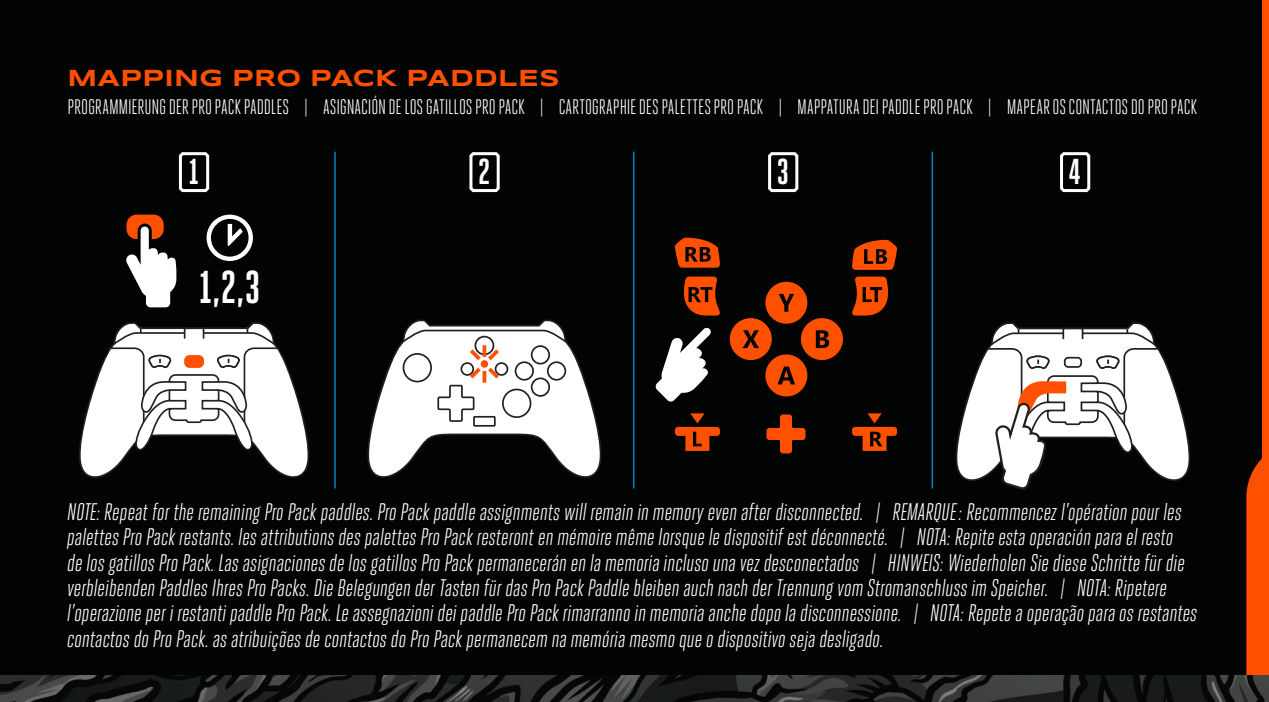
<style>
.page{position:relative;width:1269px;height:702px;background:#020303}
.page>*{position:absolute;margin:0;border:0;box-sizing:border-box;transform-origin:0 0}
.t1{font:700 45.9px "Heroic Condensed";color:#fff}
.t2{font:700 36px "Heroic Condensed";color:#fff}
.t3{font:italic 24px/25.5px "Heroic Condensed";color:#fff}
.t4{font:700 24px "Syncopate";letter-spacing:.015em;color:#ff5000}
.t5{font:21px "Heroic Condensed";letter-spacing:-.005em;color:#fff}
</style>
<div class="page">
<svg style="left:469px;top:152px;width:31px;height:41px"></svg>
<svg style="left:768px;top:152px;width:31px;height:41px"></svg>
<svg style="left:1060px;top:152px;width:31px;height:41px"></svg>
<svg style="left:178px;top:152px;width:32px;height:41px"></svg>
<hr style="left:334px;top:152px;width:2px;height:337px;background:#0084c2">
<hr style="left:633px;top:152px;width:1px;height:337px;background:#0084c2">
<hr style="left:932px;top:152px;width:1px;height:337px;background:#0084c2">
<svg style="left:126px;top:215px;width:50px;height:92px"></svg>
<svg style="left:207px;top:215px;width:46px;height:46px"></svg>
<svg style="left:767px;top:414px;width:39px;height:39px"></svg>
<svg style="left:852px;top:240px;width:45px;height:30px"></svg>
<svg style="left:675px;top:413px;width:45px;height:38px"></svg>
<svg style="left:852px;top:277px;width:36px;height:39px"></svg>
<svg style="left:675px;top:238px;width:45px;height:30px"></svg>
<svg style="left:852px;top:413px;width:45px;height:38px"></svg>
<svg style="left:684px;top:277px;width:36px;height:39px"></svg>
<svg style="left:730px;top:282px;width:113px;height:114px"></svg>
<svg style="left:655px;top:327px;width:56px;height:75px"></svg>
<svg style="left:79px;top:322px;width:230px;height:156px"></svg>
<div style="left:184px;top:327px;width:20px;height:12px;border:2px solid #231f20"></div>
<svg style="left:109px;top:328px;width:170px;height:123px;background:#cfcdcc"></svg>
<svg style="left:955px;top:322px;width:235px;height:159px"></svg>
<svg style="left:367px;top:319px;width:235px;height:159px"></svg>
<svg style="left:402px;top:329px;width:165px;height:94px;background:#e9e5e3"></svg>
<div style="left:474px;top:417px;width:21px;height:9px;background:#fff"></div>
<div style="left:473px;top:416px;width:23px;height:11px;border:2px solid #231f20"></div>
<svg style="left:986px;top:328px;width:174px;height:162px"></svg>
<div style="left:1262px;top:0;width:7px;height:675px;background:#ff5000"></div>
<svg style="left:1246px;top:458px;width:16px;height:217px;background:#ea4900"></svg>
<img style="left:0;top:675px;width:1269px;height:27px">
<p class="t4" style="left:68px;top:63px;width:494px">MAPPING PRO PACK PADDLES</p>
<p class="t5" style="left:68px;top:95px;width:1131px">PROGRAMMIERUNG DER PRO PACK PADDLES | ASIGNACIÓN DE LOS GATILLOS PRO PACK | CARTOGRAPHIE DES PALETTES PRO PACK | MAPPATURA DEI PADDLE PRO PACK | MAPEAR OS CONTACTOS DO PRO PACK</p>
<h2 class="t2" style="left:189px;top:152px;width:12px">1</h2>
<h2 class="t2" style="left:478px;top:152px;width:14px">2</h2>
<h2 class="t2" style="left:777px;top:152px;width:14px">3</h2>
<h2 class="t2" style="left:1069px;top:152px;width:14px">4</h2>
<h1 class="t1" style="left:199px;top:262px;width:63px">1,2,3</h1>
<p class="t3" style="left:68px;top:499px;width:1132px">NOTE: Repeat for the remaining Pro Pack paddles. Pro Pack paddle assignments will remain in memory even after disconnected. | REMARQUE : Recommencez l’opération pour les palettes Pro Pack restants. les attributions des palettes Pro Pack resteront en mémoire même lorsque le dispositif est déconnecté. | NOTA: Repite esta operación para el resto<br>de los gatillos Pro Pack. Las asignaciones de los gatillos Pro Pack permanecerán en la memoria incluso una vez desconectados | HINWEIS: Wiederholen Sie diese Schritte für die verbleibenden Paddles Ihres Pro Packs. Die Belegungen der Tasten für das Pro Pack Paddle bleiben auch nach der Trennung vom Stromanschluss im Speicher. | NOTA: Ripetere l’operazione per i restanti paddle Pro Pack. Le assegnazioni dei paddle Pro Pack rimarranno in memoria anche dopo la disconnessione. | NOTA: Repete a operação para os restantes contactos do Pro Pack. as atribuições de contactos do Pro Pack permanecem na memória mesmo que o dispositivo seja desligado.</p>
</div>
